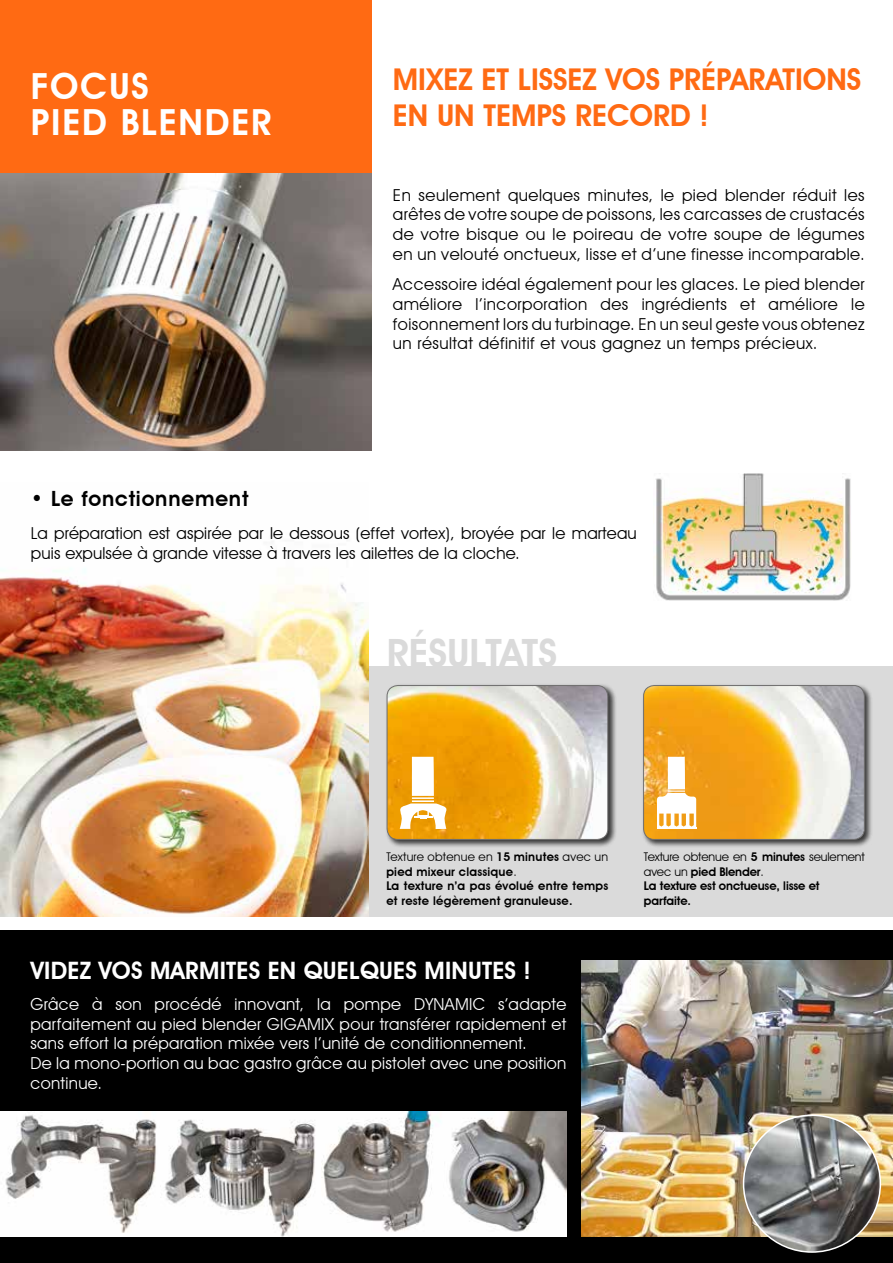
<style>
.page{position:relative;width:893px;height:1263px;background:#fff}
.page>*{position:absolute;margin:0;border:0;box-sizing:border-box;transform-origin:0 0}
.t1{font:600 39px "Avant Garde IT Cby BT";color:#dadada}
.t2{font:600 36px/36px "Avant Garde IT Cby BT";letter-spacing:.05em;color:#fff}
.t3{font:600 30px/36px "Avant Garde IT Cby BT";color:#ff6a13}
.t4{font:600 24px "Avant Garde IT Cby BT";letter-spacing:.01em;color:#fff}
.t5{font:600 21px "Avant Garde IT Cby BT";letter-spacing:.04em;color:#000}
.t6{font:16.5px/19.8px "Avant Garde IT Cby BT";letter-spacing:.01em;color:#000;text-align:justify}
.t7{font:16.5px/19.8px "Avant Garde IT Cby BT";letter-spacing:.02em;color:#fff}
.t8{font:600 12px/14.4px "Avant Garde IT Cby BT";letter-spacing:.02em;color:#000}
.t9{font:600 12px/14.4px "Avant Garde IT Cby BT";letter-spacing:-.01em;color:#000}
.s1{font-weight:400}
</style>
<div class="page">
<img style="left:0;top:0;width:1px;height:172px">
<div style="left:369px;top:666px;width:524px;height:251px;background:#dadada"></div>
<img style="left:1px;top:172px;width:371px;height:279px">
<img style="left:1px;top:535px;width:368px;height:382px">
<div style="left:1px;top:0;width:371px;height:172px;background:#ff6a13"></div>
<img style="left:655px;top:473px;width:196px;height:127px">
<div style="left:1px;top:931px;width:892px;height:332px;background:#000"></div>
<img style="left:1px;top:1111px;width:565px;height:125px">
<img style="left:581px;top:961px;width:312px;height:275px">
<img style="left:743px;top:1115px;width:137px;height:137px;border-radius:68px">
<div style="left:641px;top:683px;width:232px;height:165px;background:#000;opacity:.75"></div>
<img style="left:644px;top:685px;width:220px;height:154px">
<div style="left:643px;top:685px;width:222px;height:155px;border:1px solid #706f6f;border-radius:11px"></div>
<div style="left:385px;top:684px;width:232px;height:164px;background:#000;opacity:.75"></div>
<img style="left:387px;top:685px;width:221px;height:154px">
<div style="left:387px;top:685px;width:221px;height:155px;border:1px solid #706f6f;border-radius:11px"></div>
<svg style="left:399px;top:757px;width:48px;height:72px;background:#f5cb7e"></svg>
<svg style="left:657px;top:757px;width:39px;height:71px;background:#f9d7a2"></svg>
<hr style="left:657px;top:828px;width:39px;height:1px;background:#fff">
<h2 class="t2" style="left:31px;top:68px;width:242px">FOCUS<br>PIED BLENDER</h2>
<h3 class="t3" style="left:393px;top:61px;width:470px">MIXEZ ET LISSEZ VOS PRÉPARATIONS<br>EN UN TEMPS RECORD !</h3>
<p class="t5" style="left:31px;top:486px;width:219px">• Le fonctionnement</p>
<p class="t6" style="left:393px;top:185px;width:473px">En seulement quelques minutes, le pied blender réduit les arêtes de votre soupe de poissons, les carcasses de crustacés de votre bisque ou le poireau de votre soupe de légumes en un velouté onctueux, lisse et d’une finesse incomparable.</p>
<p class="t6" style="left:393px;top:274px;width:473px">Accessoire idéal également pour les glaces. Le pied blender améliore l’incorporation des ingrédients et améliore le foisonnement lors du turbinage. En un seul geste vous obtenez un résultat définitif et vous gagnez un temps précieux.</p>
<p class="t6" style="left:31px;top:523px;width:607px">La préparation est aspirée par le dessous (effet vortex), broyée par le marteau puis expulsée à grande vitesse à travers les ailettes de la cloche.</p>
<h1 class="t1" style="left:387px;top:630px;width:172px">RÉSULTATS</h1>
<p class="t8" style="left:386px;top:850px;width:223px"><span class="s1">Texture obtenue en</span> 15 minutes <span class="s1">avec un </span>pied mixeur classique<span class="s1">.<br></span>La texture n’a pas évolué entre temps et reste légèrement granuleuse.</p>
<p class="t9" style="left:644px;top:850px;width:222px"><span class="s1">Texture obtenue en</span> 5 minutes <span class="s1">seulement avec un</span> pied Blender<span class="s1">.<br></span>La texture est onctueuse, lisse et parfaite.</p>
<h3 class="t4" style="left:30px;top:956px;width:502px">VIDEZ VOS MARMITES EN QUELQUES MINUTES !</h3>
<p class="t7" style="left:30px;top:994px;width:537px">Grâce à son procédé innovant, la pompe DYNAMIC s’adapte parfaitement au pied blender GIGAMIX pour transférer rapidement et sans effort la préparation mixée vers l’unité de conditionnement.<br>De la mono-portion au bac gastro grâce au pistolet avec une position continue.</p>
</div>
